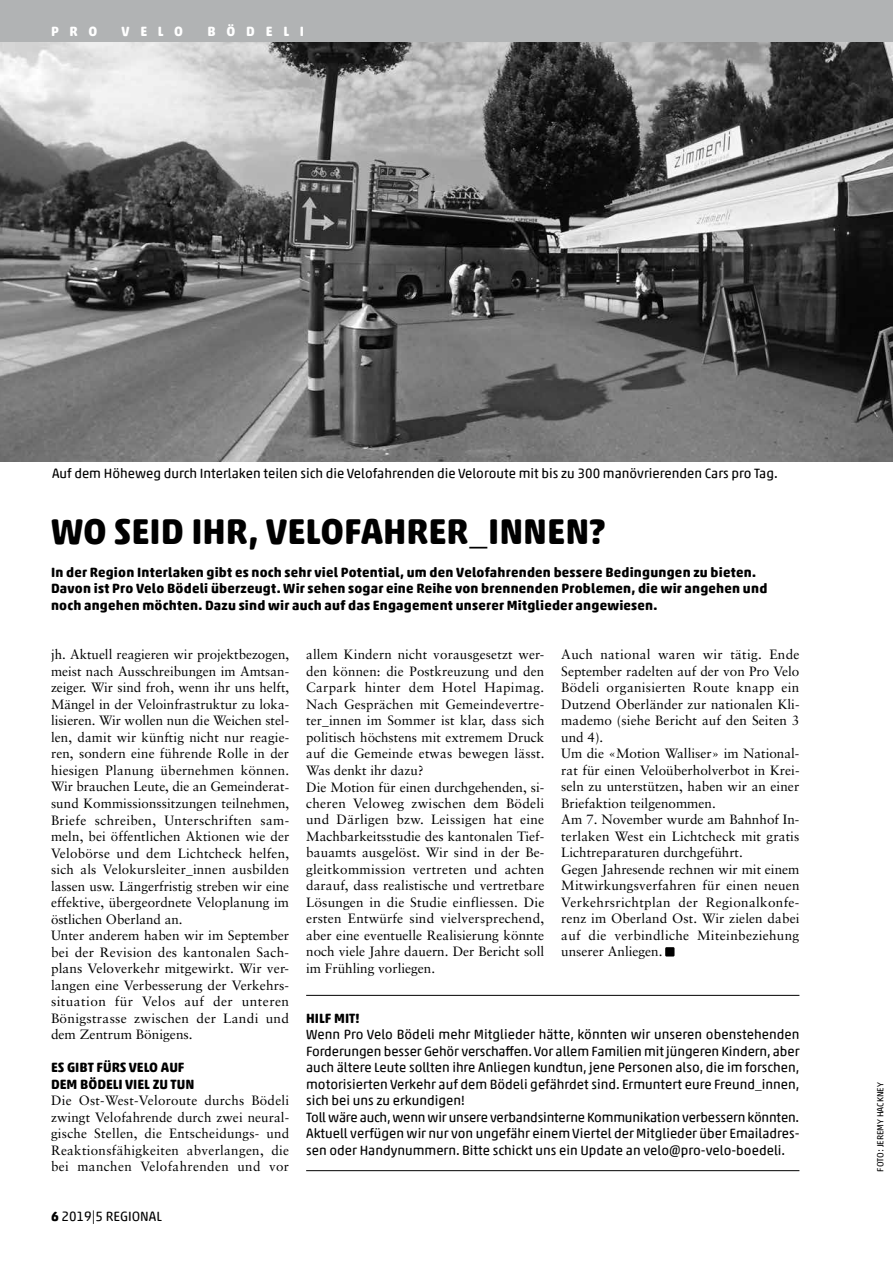
<style>
.page{position:relative;width:893px;height:1263px;background:#fff}
.page>*{position:absolute;margin:0;border:0;box-sizing:border-box;transform-origin:0 0}
.t1{font:700 36px "Akko Rounded Pro";color:#000}
.t2{font:13.5px/16.5px "Sabon";letter-spacing:.005em;color:#000}
.t3{font:13.5px/16.5px "Akko Rounded Pro";color:#000}
.t4{font:700 13.5px/16.5px "Akko Rounded Pro";letter-spacing:.015em;color:#000}
.t5{font:700 13.5px "Akko Rounded Pro";letter-spacing:.8em;color:#fff}
.t6{font:9px "Akko Rounded Pro";color:#000}
.s1{font-weight:700}
</style>
<div class="page">
<div style="left:0;top:0;width:893px;height:43px;background:#b1b3b4"></div>
<div style="left:665px;top:947px;width:9px;height:9px;background:#000"></div>
<img style="left:0;top:43px;width:893px;height:418px">
<hr style="left:306px;top:995px;width:493px;height:1px;background:#000">
<hr style="left:306px;top:1170px;width:493px;height:1px;background:#000">
<p class="t5" style="left:51px;top:22px;width:48px">PRO</p>
<p class="t5" style="left:121px;top:22px;width:63px">VELO</p>
<p class="t5" style="left:207px;top:22px;width:98px">BÖDELI</p>
<p class="t3" style="left:52px;top:465px;width:727px">Auf dem Höheweg durch Interlaken teilen sich die Velofahrenden die Veloroute mit bis zu 300 manövrierenden Cars pro Tag.</p>
<h1 class="t1" style="left:51px;top:509px;width:556px">WO SEID IHR, VELOFAHRER_INNEN?</h1>
<p class="t4" style="left:51px;top:564px;width:718px">In der Region Interlaken gibt es noch sehr viel Potential, um den Velofahrenden bessere Bedingungen zu bieten.<br>Davon ist Pro Velo Bödeli überzeugt. Wir sehen sogar eine Reihe von brennenden Problemen, die wir angehen und noch angehen möchten. Dazu sind wir auch auf das Engagement unserer Mitglieder angewiesen.</p>
<p class="t2" style="left:51px;top:646px;width:240px">jh. Aktuell reagieren wir projektbezogen, meist nach Ausschreibungen im Amtsan&shy;zeiger. Wir sind froh, wenn ihr uns helft, Mängel in der Veloinfrastruktur zu loka&shy;lisieren. Wir wollen nun die Weichen stel&shy;len, damit wir künftig nicht nur reagie&shy;ren, sondern eine führende Rolle in der hiesigen Planung übernehmen können.<br>Wir brauchen Leute, die an Gemeinderat&shy;sund Kommissionssitzungen teilnehmen, Briefe schreiben, Unterschriften sam&shy;meln, bei öffentlichen Aktionen wie der Velobörse und dem Lichtcheck helfen, sich als Velokursleiter_innen ausbilden lassen usw. Längerfristig streben wir eine effektive, übergeordnete Veloplanung im östlichen Oberland an.<br>Unter anderem haben wir im September bei der Revision des kantonalen Sach&shy;plans Veloverkehr mitgewirkt. Wir ver&shy;langen eine Verbesserung der Verkehrs&shy;situation für Velos auf der unteren Bönigstrasse zwischen der Landi und dem Zentrum Bönigens.</p>
<p class="t4" style="left:51px;top:1059px;width:145px">ES GIBT FÜRS VELO AUF<br>DEM BÖDELI VIEL ZU TUN</p>
<p class="t2" style="left:51px;top:1092px;width:240px;text-align:justify">Die Ost-West-Veloroute durchs Bödeli zwingt Velofahrende durch zwei neural&shy;gische Stellen, die Entscheidungs- und Reaktionsfähigkeiten abverlangen, die bei manchen Velofahrenden und vor</p>
<p class="t3" style="left:51px;top:1207px;width:112px"><span class="s1">6</span> 2019|5 REGIONAL</p>
<p class="t2" style="left:306px;top:646px;width:240px">allem Kindern nicht vorausgesetzt wer&shy;den können: die Postkreuzung und den Carpark hinter dem Hotel Hapimag.<br>Nach Gesprächen mit Gemeindevertre&shy;ter_innen im Sommer ist klar, dass sich politisch höchstens mit extremem Druck auf die Gemeinde etwas bewegen lässt.<br>Was denkt ihr dazu?<br>Die Motion für einen durchgehenden, si&shy;cheren Veloweg zwischen dem Bödeli und Därligen bzw. Leissigen hat eine Machbarkeitsstudie des kantonalen Tief&shy;bauamts ausgelöst. Wir sind in der Be&shy;gleitkommission vertreten und achten darauf, dass realistische und vertretbare Lösungen in die Studie einfliessen. Die ersten Entwürfe sind vielversprechend, aber eine eventuelle Realisierung könnte noch viele Jahre dauern. Der Bericht soll im Frühling vorliegen.</p>
<p class="t2" style="left:561px;top:646px;width:240px">Auch national waren wir tätig. Ende September radelten auf der von Pro Velo Bödeli organisierten Route knapp ein Dutzend Oberländer zur nationalen Kli&shy;mademo (siehe Bericht auf den Seiten 3 und 4).<br>Um die «Motion Walliser» im National&shy;rat für einen Veloüberholverbot in Krei&shy;seln zu unterstützen, haben wir an einer Briefaktion teilgenommen.<br>Am 7. November wurde am Bahnhof In&shy;terlaken West ein Lichtcheck mit gratis Lichtreparaturen durchgeführt.<br>Gegen Jahresende rechnen wir mit einem Mitwirkungsverfahren für einen neuen Verkehrsrichtplan der Regionalkonfe&shy;renz im Oberland Ost. Wir zielen dabei auf die verbindliche Miteinbeziehung unserer Anliegen.</p>
<p class="t4" style="left:306px;top:1009px;width:55px">HILF MIT!</p>
<p class="t3" style="left:306px;top:1026px;width:495px">Wenn Pro Velo Bödeli mehr Mitglieder hätte, könnten wir unseren obenstehenden Forderungen besser Gehör verschaffen. Vor allem Familien mit jüngeren Kindern, aber auch ältere Leute sollten ihre Anliegen kundtun, jene Personen also, die im forschen, motorisierten Verkehr auf dem Bödeli gefährdet sind. Ermuntert eure Freund_innen, sich bei uns zu erkundigen!<br>Toll wäre auch, wenn wir unsere verbandsinterne Kommunikation verbessern könnten.<br>Aktuell verfügen wir nur von ungefähr einem Viertel der Mitglieder über Emailadres&shy;sen oder Handynummern. Bitte schickt uns ein Update an velo@pro-velo-boedeli.</p>
<p class="t6" style="left:875px;top:1171px;width:91px;rotate:-90deg">FOTO: JEREMY HACKNEY</p>
</div>
